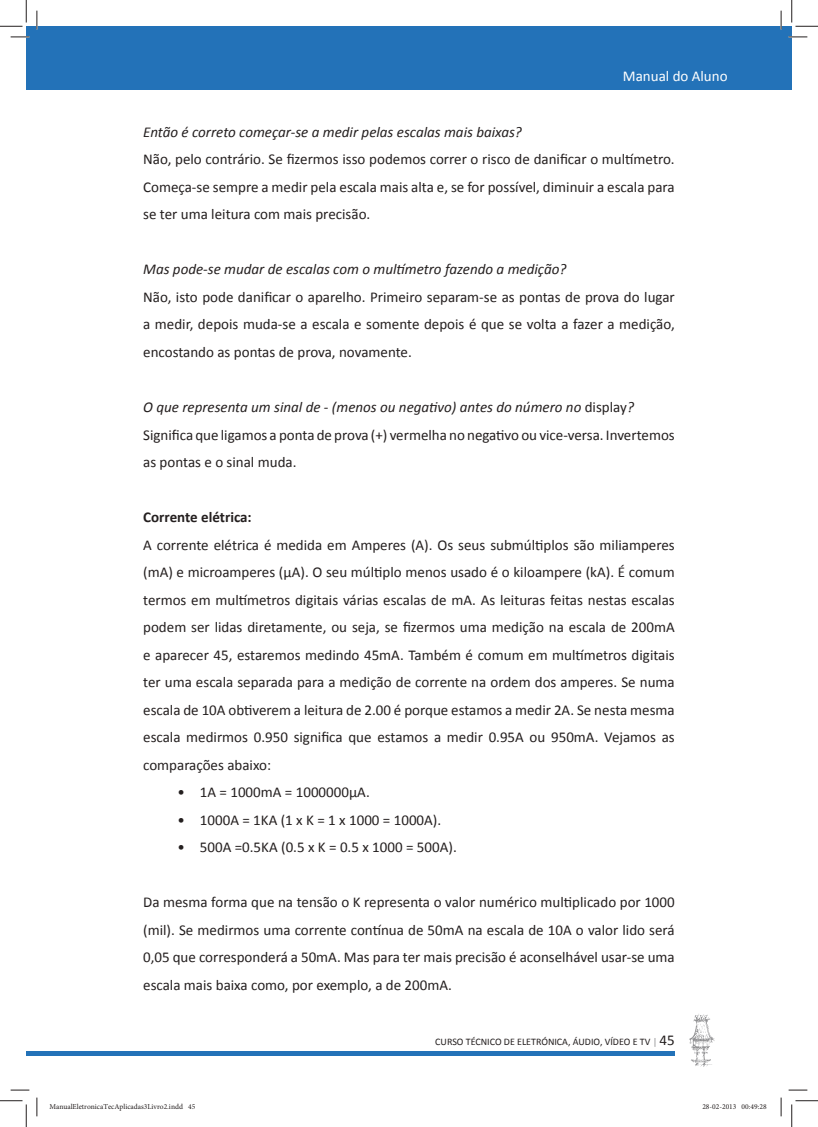
<style>
.page{position:relative;width:818px;height:1127px;background:#fff}
.page>*{position:absolute;margin:0;border:0;box-sizing:border-box;transform-origin:0 0}
.t1{font:15px/27.5px "Calibri";color:#241f1f;text-align:justify}
.t2{font:italic 15px "Calibri";color:#241f1f}
.t3{font:700 15px "Calibri";color:#241f1f}
.t4{font:15px "Calibri";color:#fff}
.t5{font:10px "Calibri";color:#241f1f}
.t6{font:7.5px "Minion Pro";color:#241f1f}
.s1{font-style:italic}
.s2{color:#919193}
.s3{font-size:15px}
</style>
<div class="page">
<div style="left:26px;top:1050px;width:649px;height:5px;background:#2372b8"></div>
<div style="left:26px;top:26px;width:766px;height:64px;background:#2372b8"></div>
<svg style="left:689px;top:1014px;width:26px;height:52px"></svg>
<svg style="left:11px;top:36px;width:18px;height:2px"></svg>
<svg style="left:788px;top:36px;width:19px;height:2px"></svg>
<svg style="left:11px;top:1089px;width:18px;height:1px"></svg>
<svg style="left:788px;top:1089px;width:19px;height:1px"></svg>
<svg style="left:36px;top:11px;width:2px;height:18px"></svg>
<svg style="left:36px;top:1097px;width:2px;height:18px"></svg>
<svg style="left:780px;top:11px;width:2px;height:18px"></svg>
<svg style="left:780px;top:1097px;width:2px;height:18px"></svg>
<svg style="left:0;top:0;width:27px;height:27px"></svg>
<svg style="left:0;top:1100px;width:27px;height:26px"></svg>
<svg style="left:791px;top:0;width:27px;height:27px"></svg>
<svg style="left:791px;top:1100px;width:27px;height:26px"></svg>
<p class="t4" style="left:623px;top:66px;width:106px">Manual do Aluno</p>
<p class="t2" style="left:143px;top:122px;width:380px">Então é correto começar-se a medir pelas escalas mais baixas?</p>
<p class="t1" style="left:143px;top:146px;width:533px">Não, pelo contrário. Se fizermos isso podemos correr o risco de danificar o multímetro.<br>Começa-se sempre a medir pela escala mais alta e, se for possível, diminuir a escala para se ter uma leitura com mais precisão.</p>
<p class="t2" style="left:143px;top:259px;width:425px">Mas pode-se mudar de escalas com o multímetro fazendo a medição?</p>
<p class="t1" style="left:143px;top:283px;width:533px">Não, isto pode danificar o aparelho. Primeiro separam-se as pontas de prova do lugar a medir, depois muda-se a escala e somente depois é que se volta a fazer a medição, encostando as pontas de prova, novamente.</p>
<p class="t1" style="left:143px;top:393px;width:533px;text-align:left"><span class="s1">O que representa um sinal de - (menos ou negativo) antes do número no</span> display<span class="s1">?<br></span>Significa que ligamos a ponta de prova (+) vermelha no negativo ou vice-versa. Invertemos as pontas e o sinal muda.</p>
<p class="t3" style="left:143px;top:507px;width:110px">Corrente elétrica:</p>
<p class="t1" style="left:143px;top:531px;width:533px">A corrente elétrica é medida em Amperes (A). Os seus submúltiplos são miliamperes (mA) e microamperes (µA). O seu múltiplo menos usado é o kiloampere (kA). É comum termos em multímetros digitais várias escalas de mA. As leituras feitas nestas escalas podem ser lidas diretamente, ou seja, se fizermos uma medição na escala de 200mA e aparecer 45, estaremos medindo 45mA. Também é comum em multímetros digitais ter uma escala separada para a medição de corrente na ordem dos amperes. Se numa escala de 10A obtiverem a leitura de 2.00 é porque estamos a medir 2A. Se nesta mesma escala medirmos 0.950 significa que estamos a medir 0.95A ou 950mA. Vejamos as comparações abaixo:</p>
<p class="t1" style="left:177px;top:778px;width:194px">• 1A = 1000mA = 1000000µA.</p>
<p class="t1" style="left:177px;top:806px;width:265px">• 1000A = 1KA (1 x K = 1 x 1000 = 1000A).</p>
<p class="t1" style="left:177px;top:833px;width:281px">• 500A =0.5KA (0.5 x K = 0.5 x 1000 = 500A).</p>
<p class="t1" style="left:143px;top:888px;width:533px">Da mesma forma que na tensão o K representa o valor numérico multiplicado por 1000 (mil). Se medirmos uma corrente contínua de 50mA na escala de 10A o valor lido será 0,05 que corresponderá a 50mA. Mas para ter mais precisão é aconselhável usar-se uma escala mais baixa como, por exemplo, a de 200mA.</p>
<p class="t5" style="left:435px;top:1035px;width:241px">CURSO TÉCNICO DE ELETRÓNICA, ÁUDIO, VÍDEO E TV <span class="s2">|</span> <span class="s3">45</span></p>
<p class="t6" style="left:49px;top:1101px;width:147px">ManualEletronicaTecAplicadas3Livro2.indd 45</p>
<p class="t6" style="left:702px;top:1101px;width:66px">28-02-2013 00:49:28</p>
</div>
